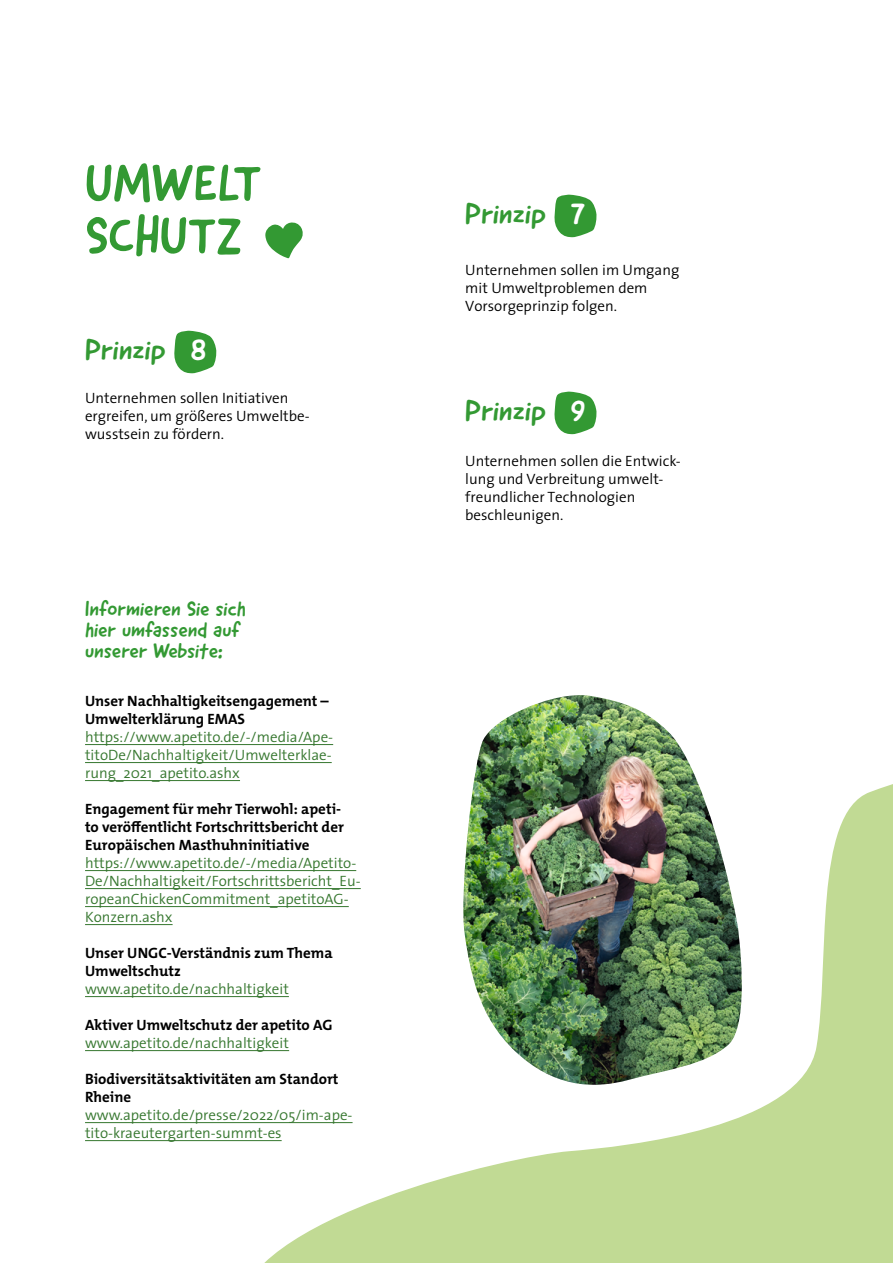
<style>
.page{position:relative;width:893px;height:1263px;background:#fff}
.page>*{position:absolute;margin:0;border:0;box-sizing:border-box;transform-origin:0 0}
.t1{font:52.5px/52.5px "Good Dog New";color:#393}
.t2{font:30px "Good Dog New";color:#393}
.t3{font:21px/21px "Good Dog New";color:#393}
.t4{font:300 15px/18px "The Sans";color:#36772f}
.t5{font:700 15px/18px "The Mix Os F";color:#000}
.t6{font:300 15px/18px "The Sans";color:#000}
.s1{color:#fff}
</style>
<div class="page">
<svg style="left:554px;top:195px;width:43px;height:42px"></svg>
<svg style="left:174px;top:331px;width:43px;height:42px;background:#57ab57"></svg>
<svg style="left:554px;top:392px;width:43px;height:42px"></svg>
<svg style="left:238px;top:781px;width:655px;height:482px"></svg>
<img style="left:459px;top:695px;width:292px;height:395px">
<svg style="left:265px;top:222px;width:38px;height:36px"></svg>
<hr style="left:85px;top:744px;width:248px;height:1px;background:#36772f">
<hr style="left:85px;top:762px;width:247px;height:1px;background:#36772f">
<hr style="left:85px;top:780px;width:155px;height:1px;background:#36772f">
<hr style="left:85px;top:870px;width:271px;height:1px;background:#36772f">
<hr style="left:85px;top:888px;width:276px;height:1px;background:#36772f">
<hr style="left:85px;top:906px;width:264px;height:1px;background:#36772f">
<hr style="left:85px;top:924px;width:88px;height:1px;background:#36772f">
<hr style="left:85px;top:996px;width:204px;height:1px;background:#36772f">
<hr style="left:85px;top:1050px;width:204px;height:1px;background:#36772f">
<hr style="left:85px;top:1122px;width:268px;height:1px;background:#36772f">
<hr style="left:85px;top:1140px;width:197px;height:1px;background:#36772f">
<h1 class="t1" style="left:85px;top:157px;width:177px">UMWELT<br>SCHUTZ</h1>
<h2 class="t2" style="left:85px;top:330px;width:123px">Prinzip <span class="s1">8</span></h2>
<p class="t6" style="left:85px;top:388px;width:226px">Unternehmen sollen Initiativen ergreifen, um größeres Umweltbe&shy;wusstsein zu fördern.</p>
<h3 class="t3" style="left:85px;top:598px;width:162px">Informieren Sie sich hier umfassend auf unserer Website:</h3>
<p class="t5" style="left:85px;top:692px;width:245px">Unser Nachhaltigkeitsengagement –<br>Umwelterklärung EMAS</p>
<p class="t4" style="left:85px;top:728px;width:250px;text-align:justify">https://www.apetito.de/-/media/Ape&shy;titoDe/Nachhaltigkeit/Umwelterklae&shy;rung_2021_apetito.ashx</p>
<p class="t5" style="left:85px;top:800px;width:260px">Engagement für mehr Tierwohl: apeti&shy;to veröffentlicht Fortschrittsbericht der<br>Europäischen Masthuhninitiative</p>
<p class="t4" style="left:85px;top:854px;width:277px">https://www.apetito.de/-/media/Apetito-De/Nachhaltigkeit/Fortschrittsbericht_Eu&shy;ropeanChickenCommitment_apetitoAG-Konzern.ashx</p>
<p class="t5" style="left:85px;top:944px;width:249px">Unser UNGC-Verständnis zum Thema<br>Umweltschutz</p>
<p class="t4" style="left:85px;top:980px;width:205px">www.apetito.de/nachhaltigkeit</p>
<p class="t5" style="left:85px;top:1016px;width:249px">Aktiver Umweltschutz der apetito AG</p>
<p class="t4" style="left:85px;top:1034px;width:205px">www.apetito.de/nachhaltigkeit</p>
<p class="t5" style="left:85px;top:1070px;width:255px">Biodiversitätsaktivitäten am Standort<br>Rheine</p>
<p class="t4" style="left:85px;top:1106px;width:269px">www.apetito.de/presse/2022/05/im-ape&shy;tito-kraeutergarten-summt-es</p>
<h2 class="t2" style="left:465px;top:194px;width:121px">Prinzip <span class="s1">7</span></h2>
<p class="t6" style="left:465px;top:261px;width:216px">Unternehmen sollen im Umgang mit Umweltproblemen dem<br>Vorsorgeprinzip folgen.</p>
<h2 class="t2" style="left:465px;top:391px;width:122px">Prinzip <span class="s1">9</span></h2>
<p class="t6" style="left:465px;top:451px;width:217px">Unternehmen sollen die Entwick&shy;lung und Verbreitung umwelt&shy;freundlicher Technologien beschleunigen.</p>
</div>
